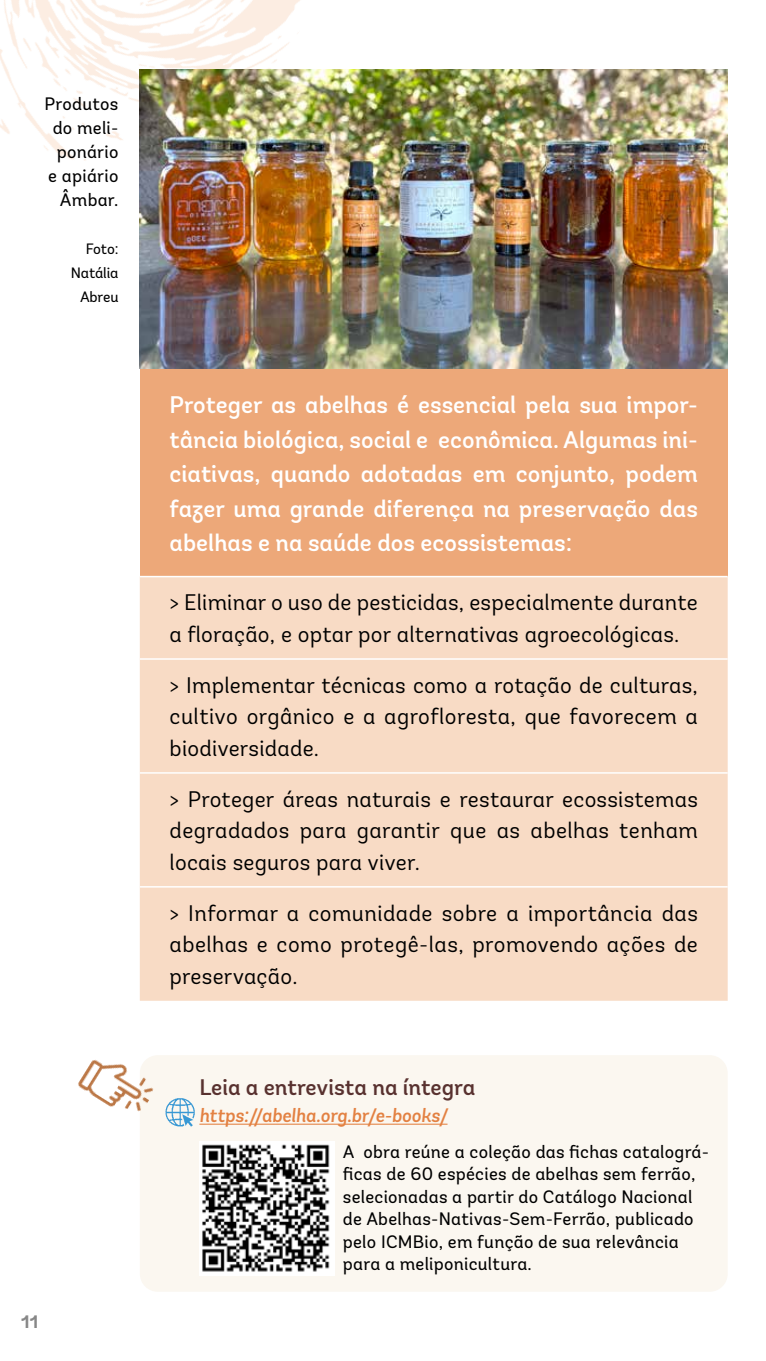
<style>
.page{position:relative;width:766px;height:1361px;background:#fff}
.page>*{position:absolute;margin:0;border:0;box-sizing:border-box;transform-origin:0 0}
.t1{font:500 24px/34.5px "Andes";color:#fff;text-align:justify}
.t2{font:22.5px/31.5px "Andes";letter-spacing:.01em;color:#000;text-align:justify}
.t3{font:500 22.5px "Andes";color:#58312f}
.t4{font:italic 500 19.35px "Andes";color:#e38142}
.t5{font:18px/22.5px "Andes";letter-spacing:.015em;color:#000;text-align:right}
.t6{font:700 18px "Andes";color:#878787}
.t7{font:15px/24px "Andes";letter-spacing:-.01em;color:#000;text-align:right}
</style>
<div class="page">
<img style="left:0;top:0;width:300px;height:169px">
<div style="left:140px;top:369px;width:587px;height:207px;background:#eda879"></div>
<div style="left:140px;top:577px;width:587px;height:423px;background:#f8dbc5"></div>
<hr style="left:140px;top:886px;width:587px;height:1px;background:#fff">
<hr style="left:140px;top:658px;width:587px;height:2px;background:#fff">
<hr style="left:140px;top:772px;width:587px;height:1px;background:#fff">
<img style="left:140px;top:69px;width:587px;height:299px">
<div style="left:140px;top:1055px;width:587px;height:236px;background:#fbf7f0;border-radius:18px"></div>
<img style="left:78px;top:1059px;width:76px;height:53px">
<hr style="left:199px;top:1123px;width:248px;height:1px;background:#e38142">
<img style="left:165px;top:1098px;width:30px;height:29px">
<img style="left:199px;top:1141px;width:135px;height:134px">
<p class="t5" style="left:45px;top:92px;width:75px;line-height:24px">Produtos do meli&shy;ponário e apiário<br>Âmbar.</p>
<p class="t7" style="left:71px;top:237px;width:49px">Foto:<br>Natália<br>Abreu</p>
<p class="t6" style="left:21px;top:1311px;width:19px">11</p>
<p class="t1" style="left:169px;top:388px;width:529px">Proteger as abelhas é essencial pela sua impor&shy;tância biológica, social e econômica. Algumas ini&shy;ciativas, quando adotadas em conjunto, podem fazer uma grande diferença na preservação das abelhas e na saúde dos ecossistemas:</p>
<p class="t2" style="left:169px;top:587px;width:529px">&gt; Eliminar o uso de pesticidas, especialmente durante a floração, e optar por alternativas agroecológicas.</p>
<p class="t2" style="left:169px;top:669px;width:529px">&gt; Implementar técnicas como a rotação de culturas, cultivo orgânico e a agrofloresta, que favorecem a biodiversidade.</p>
<p class="t2" style="left:169px;top:783px;width:529px">&gt; Proteger áreas naturais e restaurar ecossistemas degradados para garantir que as abelhas tenham locais seguros para viver.</p>
<p class="t2" style="left:169px;top:897px;width:529px">&gt; Informar a comunidade sobre a importância das abelhas e como protegê-las, promovendo ações de preservação.</p>
<p class="t3" style="left:199px;top:1073px;width:277px">Leia a entrevista na íntegra</p>
<p class="t4" style="left:199px;top:1103px;width:249px">https://abelha.org.br/e-books/</p>
<p class="t5" style="left:343px;top:1140px;width:367px;text-align:left">A obra reúne a coleção das fichas catalográ&shy;ficas de 60 espécies de abelhas sem ferrão, selecionadas a partir do Catálogo Nacional de Abelhas-Nativas-Sem-Ferrão, publicado pelo ICMBio, em função de sua relevância para a meliponicultura.</p>
</div>
